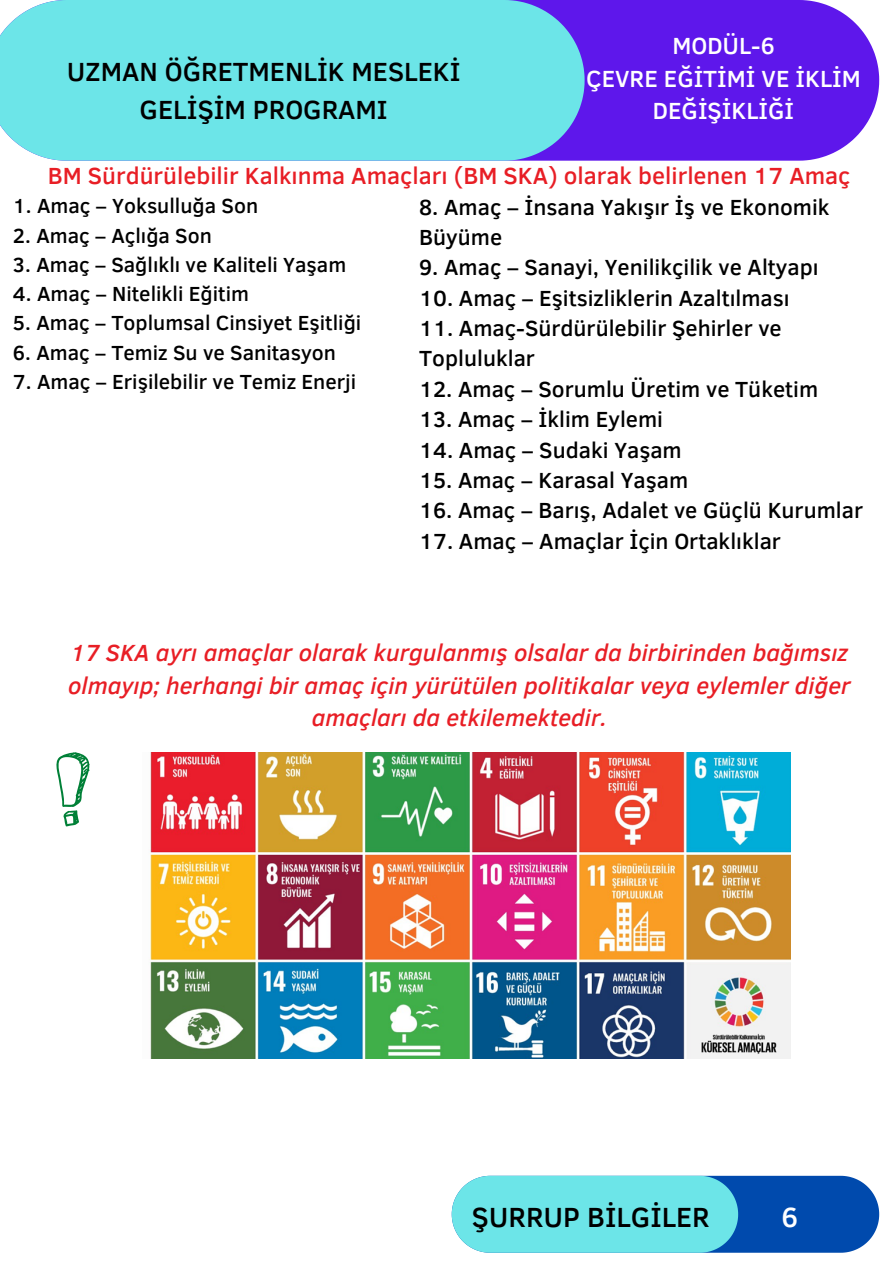
<style>
.page{position:relative;width:893px;height:1264px;background:#fff}
.page>*{position:absolute;margin:0;border:0;box-sizing:border-box;transform-origin:0 0}
.t1{font:500 28.5px "Clear Sans";color:#000}
.t2{font:500 28.5px "Clear Sans";color:#fff}
.t3{font:500 26.85px/37px "Clear Sans";color:#000;text-align:center}
.t4{font:italic 500 24px/32.5px "Clear Sans";color:#e81e25;text-align:center}
.t5{font:500 24px "Clear Sans";color:#e81e25}
.t6{font:500 24px/32.5px "Clear Sans";color:#fff;text-align:center}
.t7{font:500 22.35px/30.3px "Clear Sans";color:#000}
.t8{font:500 21px "Clear Sans";color:#000}
</style>
<div class="page">
<svg style="left:451px;top:1175px;width:428px;height:77px;background:#4fb3d5"></svg>
<div style="left:584px;top:0;width:295px;height:161px;background:#5e17eb"></div>
<div style="left:0;top:0;width:584px;height:161px;background:#6ce5e8"></div>
<svg style="left:56px;top:752px;width:34px;height:74px"></svg>
<img style="left:149px;top:752px;width:641px;height:306px">
<p class="t3" style="left:67px;top:52px;width:395px">UZMAN ÖĞRETMENLİK MESLEKİ<br>GELİŞİM PROGRAMI</p>
<p class="t6" style="left:586px;top:28px;width:276px">MODÜL-6<br>ÇEVRE EĞİTİMİ VE İKLİM<br>DEĞİŞİKLİĞİ</p>
<p class="t5" style="left:48px;top:158px;width:804px">BM Sürdürülebilir Kalkınma Amaçları (BM SKA) olarak belirlenen 17 Amaç</p>
<p class="t8" style="left:13px;top:191px;width:247px">1. Amaç – Yoksulluğa Son</p>
<p class="t8" style="left:13px;top:220px;width:200px">2. Amaç – Açlığa Son</p>
<p class="t8" style="left:13px;top:249px;width:335px">3. Amaç – Sağlıklı ve Kaliteli Yaşam</p>
<p class="t8" style="left:13px;top:278px;width:237px">4. Amaç – Nitelikli Eğitim</p>
<p class="t8" style="left:13px;top:308px;width:350px">5. Amaç – Toplumsal Cinsiyet Eşitliği</p>
<p class="t8" style="left:13px;top:337px;width:324px">6. Amaç – Temiz Su ve Sanitasyon</p>
<p class="t8" style="left:13px;top:366px;width:345px">7. Amaç – Erişilebilir ve Temiz Enerji</p>
<p class="t7" style="left:419px;top:190px;width:412px">8. Amaç – İnsana Yakışır İş ve Ekonomik<br>Büyüme</p>
<p class="t7" style="left:419px;top:251px;width:401px">9. Amaç – Sanayi, Yenilikçilik ve Altyapı</p>
<p class="t7" style="left:419px;top:281px;width:372px">10. Amaç – Eşitsizliklerin Azaltılması</p>
<p class="t7" style="left:419px;top:312px;width:364px">11. Amaç-Sürdürülebilir Şehirler ve<br>Topluluklar</p>
<p class="t7" style="left:419px;top:372px;width:400px">12. Amaç – Sorumlu Üretim ve Tüketim</p>
<p class="t7" style="left:419px;top:403px;width:245px">13. Amaç – İklim Eylemi</p>
<p class="t7" style="left:419px;top:433px;width:264px">14. Amaç – Sudaki Yaşam</p>
<p class="t7" style="left:419px;top:464px;width:270px">15. Amaç – Karasal Yaşam</p>
<p class="t7" style="left:419px;top:494px;width:445px">16. Amaç – Barış, Adalet ve Güçlü Kurumlar</p>
<p class="t7" style="left:419px;top:524px;width:363px">17. Amaç – Amaçlar İçin Ortaklıklar</p>
<p class="t4" style="left:68px;top:635px;width:783px">17 SKA ayrı amaçlar olarak kurgulanmış olsalar da birbirinden bağımsız olmayıp; herhangi bir amaç için yürütülen politikalar veya eylemler diğer amaçları da etkilemektedir.</p>
<p class="t1" style="left:471px;top:1196px;width:239px">ŞURRUP BİLGİLER</p>
<p class="t2" style="left:781px;top:1196px;width:18px">6</p>
</div>
